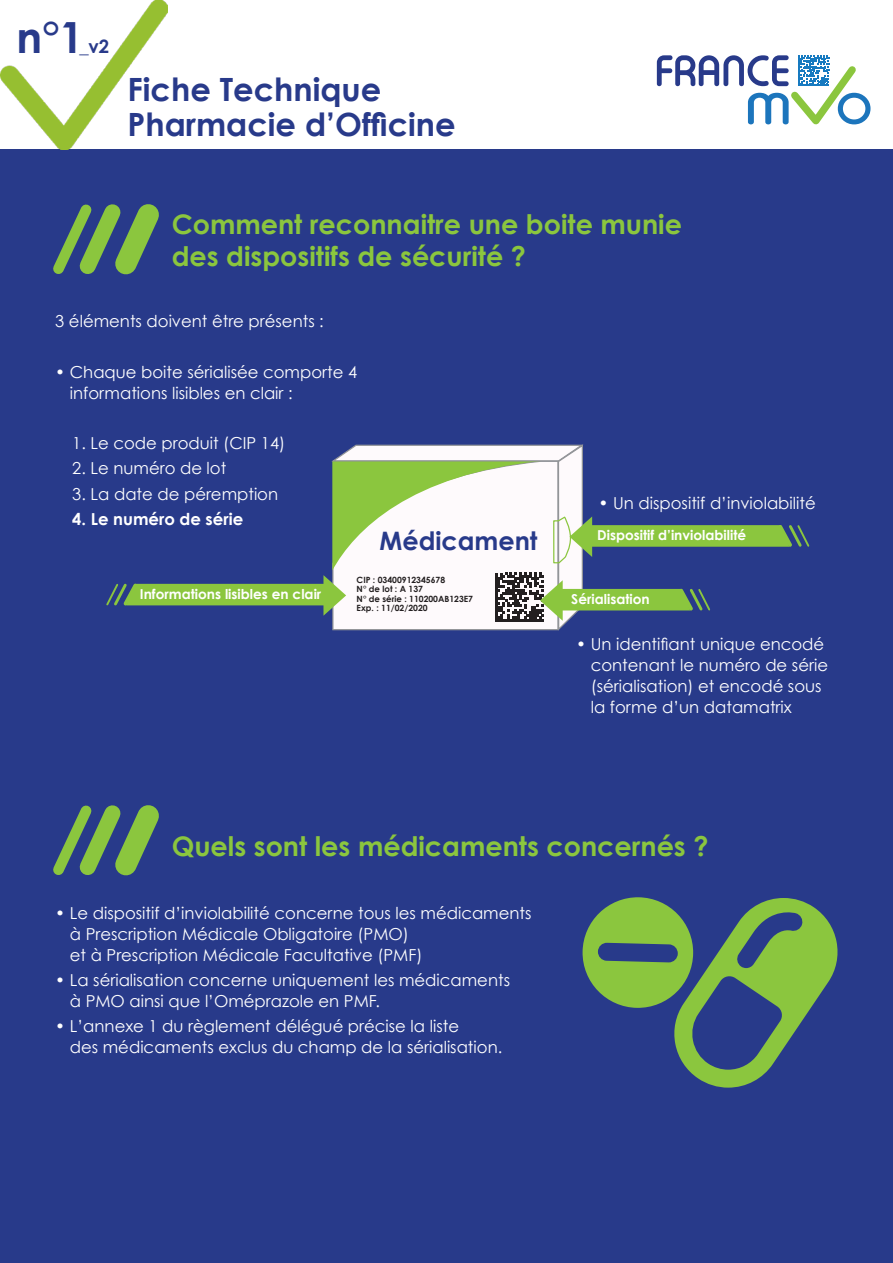
<style>
.page{position:relative;width:893px;height:1263px;background:#fff}
.page>*{position:absolute;margin:0;border:0;box-sizing:border-box;transform-origin:0 0}
.t1{font:700 42.9px "Century Gothic";color:#283a8a}
.t2{font:700 32.1px/35.2px "Century Gothic";color:#283a8a}
.t3{font:700 27px/32.4px "Century Gothic";color:#8bc63e}
.t4{font:700 25.35px "Century Gothic";color:#283a8a}
.t5{font:700 18.45px "Century Gothic";color:#283a8a}
.t6{font:16.5px/21px "Century Gothic";color:#fff}
.t7{font:700 16.5px "Century Gothic";color:#fff}
.t8{font:700 13.65px "Century Gothic";color:#fff}
.t9{font:700 8.55px/9.1px "Century Gothic";color:#231f20}
</style>
<div class="page">
<div style="left:0;top:150px;width:893px;height:1113px;background:#283a8a"></div>
<svg style="left:657px;top:55px;width:213px;height:70px"></svg>
<hr style="left:798px;top:84px;width:31px;height:2px;background:#177ac0">
<svg style="left:53px;top:204px;width:106px;height:71px"></svg>
<svg style="left:53px;top:805px;width:106px;height:71px"></svg>
<svg style="left:582px;top:897px;width:256px;height:190px"></svg>
<svg style="left:106px;top:444px;width:704px;height:187px"></svg>
<img style="left:0;top:0;width:168px;height:150px">
<p class="t1" style="left:17px;top:11px;width:69px">n°1</p>
<p class="t5" style="left:79px;top:35px;width:31px">_v2</p>
<p class="t2" style="left:128px;top:71px;width:330px">Fiche Technique<br>Pharmacie d’Officine</p>
<p class="t3" style="left:172px;top:207px;width:512px">Comment reconnaitre une boite munie des dispositifs de sécurité ?</p>
<p class="t6" style="left:55px;top:310px;width:270px">3 éléments doivent être présents :</p>
<p class="t6" style="left:70px;top:361px;width:289px;text-indent:-15px">• Chaque boite sérialisée comporte 4 informations lisibles en clair :</p>
<p class="t6" style="left:72px;top:432px;width:214px">1. Le code produit (CIP 14)</p>
<p class="t6" style="left:72px;top:458px;width:156px">2. Le numéro de lot</p>
<p class="t6" style="left:72px;top:483px;width:207px">3. La date de péremption</p>
<p class="t7" style="left:72px;top:508px;width:172px">4. Le numéro de série</p>
<p class="t6" style="left:599px;top:492px;width:219px">• Un dispositif d’inviolabilité</p>
<h3 class="t4" style="left:380px;top:525px;width:159px">Médicament</h3>
<p class="t8" style="left:597px;top:526px;width:151px">Dispositif d’inviolabilité</p>
<p class="t8" style="left:140px;top:586px;width:183px">Informations lisibles en clair</p>
<p class="t9" style="left:357px;top:575px;width:118px">CIP : 03400912345678<br>N° de lot : A 137<br>N° de série : 110200AB123E7<br>Exp. : 11/02/2020</p>
<p class="t8" style="left:571px;top:590px;width:80px">Sérialisation</p>
<p class="t6" style="left:591px;top:633px;width:239px;text-indent:-15px">• Un identifiant unique encodé contenant le numéro de série (sérialisation) et encodé sous la forme d’un datamatrix</p>
<p class="t3" style="left:172px;top:829px;width:538px">Quels sont les médicaments concernés ?</p>
<p class="t6" style="left:70px;top:902px;width:463px;text-indent:-15px">• Le dispositif d’inviolabilité concerne tous les médicaments à Prescription Médicale Obligatoire (PMO)<br>et à Prescription Médicale Facultative (PMF)</p>
<p class="t6" style="left:70px;top:969px;width:442px;text-indent:-15px">• La sérialisation concerne uniquement les médicaments à PMO ainsi que l’Oméprazole en PMF.</p>
<p class="t6" style="left:70px;top:1015px;width:434px;text-indent:-15px">• L’annexe 1 du règlement délégué précise la liste<br>des médicaments exclus du champ de la sérialisation.</p>
</div>
